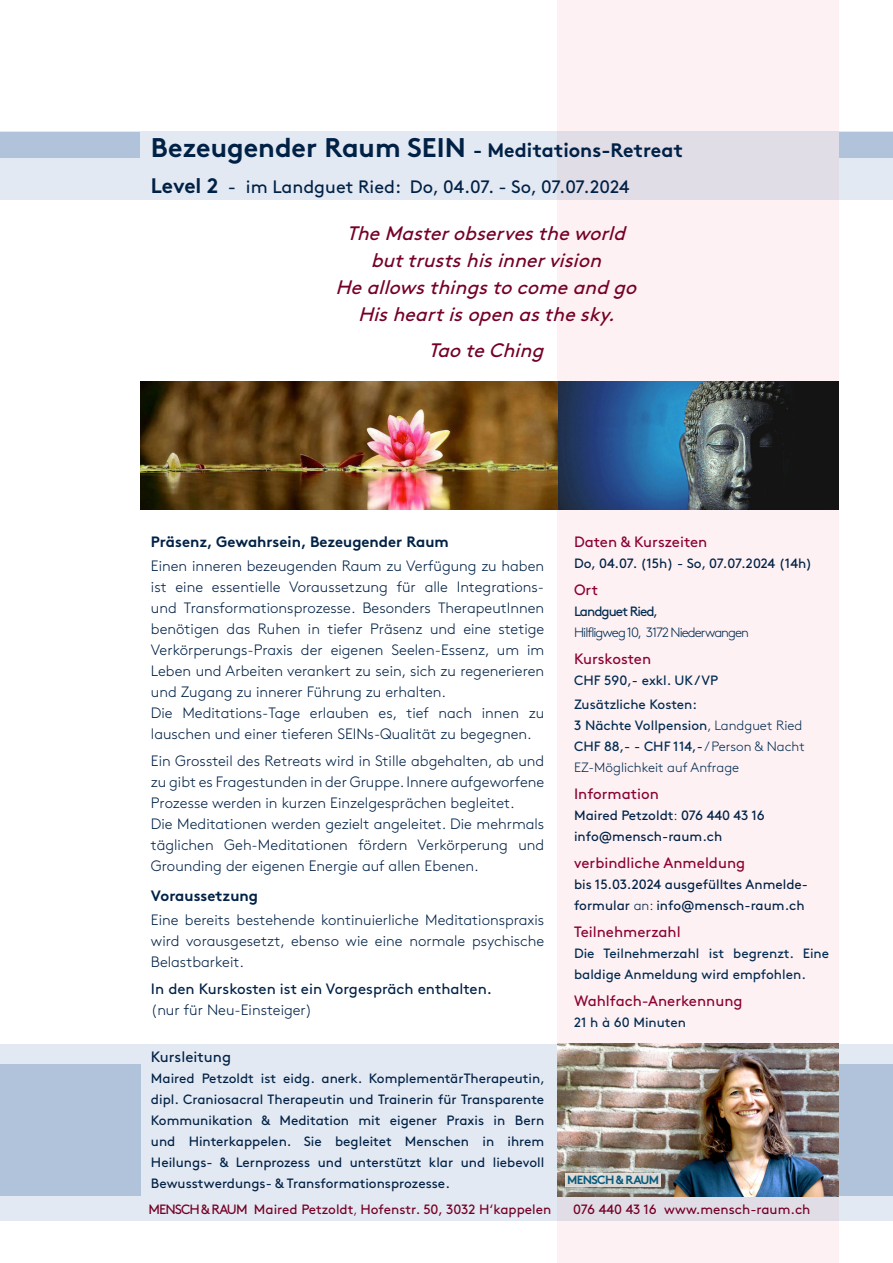
<style>
.page{position:relative;width:893px;height:1263px;background:#fff}
.page>*{position:absolute;margin:0;border:0;box-sizing:border-box;transform-origin:0 0}
.t1{font:italic 19.5px "Brown";color:#750026}
.t2{font:700 19.5px "Brown";color:#002146}
.t3{font:18px "Brown";color:#002146}
.t4{font:300 15px/21px "Brown";color:#002146;text-align:justify}
.t5{font:15px "Brown";color:#8b0133}
.t6{font:15px "Brown";color:#002146}
.t7{font:700 15px "Brown";color:#002146}
.t8{font:13.5px/21px "Brown";color:#002146;text-align:justify}
.t9{font:13.5px/21px "Brown";color:#002a50}
.t10{font:13.5px "Brown";color:#750026}
.t11{font:300 13.5px "Brown";letter-spacing:-.065em;color:#002a50}
.t12{font:300 13.5px "Brown";color:#002a50}
.t13{font:13.5px "Brown";letter-spacing:-.07em;color:#002a50}
.t14{font:700 12px "Brown";letter-spacing:-.06em;color:#095b7c}
.s1{font-size:27px}
.s2{font-weight:700;font-size:21px}
.s3{font-weight:300}
</style>
<div class="page">
<div style="left:557px;top:0;width:282px;height:1263px;background:#fdf1f3"></div>
<div style="left:0;top:132px;width:893px;height:68px;background:#e3e9f2"></div>
<div style="left:0;top:132px;width:140px;height:26px;background:#b1c3db"></div>
<div style="left:839px;top:132px;width:54px;height:25px;background:#b1c3db"></div>
<div style="left:0;top:1044px;width:893px;height:176px;background:#e3e9f2"></div>
<div style="left:0;top:1064px;width:140px;height:132px;background:#b1c3db"></div>
<div style="left:839px;top:1064px;width:54px;height:132px;background:#b1c3db"></div>
<img style="left:140px;top:382px;width:699px;height:127px">
<img style="left:557px;top:1044px;width:282px;height:152px">
<div style="left:566px;top:1173px;width:95px;height:14px;background:#ddd9d6"></div>
<p class="t2" style="left:151px;top:134px;width:534px"><span class="s1">Bezeugender Raum SEIN</span> - Meditations-Retreat</p>
<p class="t3" style="left:151px;top:173px;width:480px"><span class="s2">Level 2</span> - im Landguet Ried: Do, 04.07. - So, 07.07.2024</p>
<p class="t1" style="left:347px;top:218px;width:287px">TheMasterobservestheworld</p>
<p class="t1" style="left:371px;top:245px;width:239px">buttrustshisinnervision</p>
<p class="t1" style="left:335px;top:272px;width:309px">Heallowsthingstocomeandgo</p>
<p class="t1" style="left:358px;top:299px;width:265px">Hisheartisopenasthesky.</p>
<p class="t1" style="left:428px;top:335px;width:123px">TaoteChing</p>
<p class="t7" style="left:151px;top:530px;width:299px">Präsenz, Gewahrsein, Bezeugender Raum</p>
<p class="t4" style="left:151px;top:554px;width:395px">Einen inneren bezeugenden Raum zu Verfügung zu haben ist eine essentielle Voraussetzung für alle Integrations&shy;und Transformationsprozesse. Besonders TherapeutInnen benötigen das Ruhen in tiefer Präsenz und eine stetige Verkörperungs-Praxis der eigenen Seelen-Essenz, um im Leben und Arbeiten verankert zu sein, sich zu regenerieren und Zugang zu innerer Führung zu erhalten.</p>
<p class="t4" style="left:151px;top:701px;width:395px">Die Meditations-Tage erlauben es, tief nach innen zu lauschen und einer tieferen SEINs-Qualität zu begegnen.</p>
<p class="t4" style="left:151px;top:749px;width:395px">Ein Grossteil des Retreats wird in Stille abgehalten, ab und zu gibt es Fragestunden in der Gruppe. Innere aufgeworfene Prozesse werden in kurzen Einzelgesprächen begleitet.</p>
<p class="t4" style="left:151px;top:812px;width:395px">Die Meditationen werden gezielt angeleitet. Die mehrmals täglichen Geh-Meditationen fördern Verkörperung und Grounding der eigenen Energie auf allen Ebenen.</p>
<p class="t7" style="left:151px;top:884px;width:109px">Voraussetzung</p>
<p class="t4" style="left:151px;top:908px;width:395px">Eine bereits bestehende kontinuierliche Meditationspraxis wird vorausgesetzt, ebenso wie eine normale psychische Belastbarkeit.</p>
<p class="t6" style="left:151px;top:977px;width:343px">In den Kurskosten ist ein Vorgespräch enthalten.</p>
<p class="t4" style="left:151px;top:998px;width:163px">(nur für Neu-Einsteiger)</p>
<p class="t5" style="left:574px;top:530px;width:135px">Daten &amp; Kurszeiten</p>
<p class="t8" style="left:574px;top:552px;width:240px">Do, 04.07. (15h) - So, 07.07.2024 (14h)</p>
<p class="t5" style="left:574px;top:578px;width:26px">Ort</p>
<p class="t13" style="left:574px;top:601px;width:86px">Landguet Ried,</p>
<p class="t11" style="left:574px;top:622px;width:176px">Hilfligweg 10, 3172 Niederwangen</p>
<p class="t5" style="left:574px;top:647px;width:79px">Kurskosten</p>
<p class="t9" style="left:574px;top:669px;width:146px">CHF 590,- exkl. UK / VP</p>
<p class="t9" style="left:574px;top:693px;width:124px">Zusätzliche Kosten:</p>
<p class="t9" style="left:574px;top:714px;width:230px">3 Nächte Vollpension<span class="s3">, Landguet Ried</span></p>
<p class="t9" style="left:574px;top:735px;width:232px">CHF 88,- - CHF 114,- <span class="s3">/ Person &amp; Nacht</span></p>
<p class="t12" style="left:574px;top:757px;width:167px">EZ-Möglichkeit auf Anfrage</p>
<p class="t5" style="left:574px;top:782px;width:86px">Information</p>
<p class="t8" style="left:574px;top:804px;width:192px">Maired Petzoldt<span class="s3">:</span> 076 440 43 16</p>
<p class="t8" style="left:574px;top:825px;width:150px">info@mensch-raum.ch</p>
<p class="t5" style="left:574px;top:851px;width:173px">verbindliche Anmeldung</p>
<p class="t8" style="left:574px;top:873px;width:236px">bis 15.03.2024 ausgefülltes Anmelde-</p>
<p class="t8" style="left:574px;top:894px;width:232px">formular <span class="s3">an:</span> info@mensch-raum.ch</p>
<p class="t5" style="left:574px;top:920px;width:108px">Teilnehmerzahl</p>
<p class="t9" style="left:574px;top:942px;width:257px">Die Teilnehmerzahl ist begrenzt. Eine baldige Anmeldung wird empfohlen.</p>
<p class="t5" style="left:574px;top:989px;width:170px">Wahlfach-Anerkennung</p>
<p class="t9" style="left:574px;top:1011px;width:113px">21 h à 60 Minuten</p>
<p class="t6" style="left:151px;top:1045px;width:82px">Kursleitung</p>
<p class="t8" style="left:151px;top:1066px;width:395px">Maired Petzoldt ist eidg. anerk. KomplementärTherapeutin, dipl. Craniosacral Therapeutin und Trainerin für Transparente Kommunikation &amp; Meditation mit eigener Praxis in Bern und Hinterkappelen. Sie begleitet Menschen in ihrem Heilungs- &amp; Lernprozess und unterstützt klar und liebevoll Bewusstwerdungs- &amp; Transformationsprozesse.</p>
<p class="t10" style="left:148px;top:1198px;width:404px">MENSCH &amp; RAUM Maired Petzoldt<span class="s3">,</span> Hofenstr. 50, 3032 H‘kappelen</p>
<p class="t10" style="left:573px;top:1198px;width:239px">076 440 43 16 www.mensch-raum.ch</p>
<p class="t14" style="left:567px;top:1170px;width:93px">MENSCH &amp; RAUM</p>
</div>
